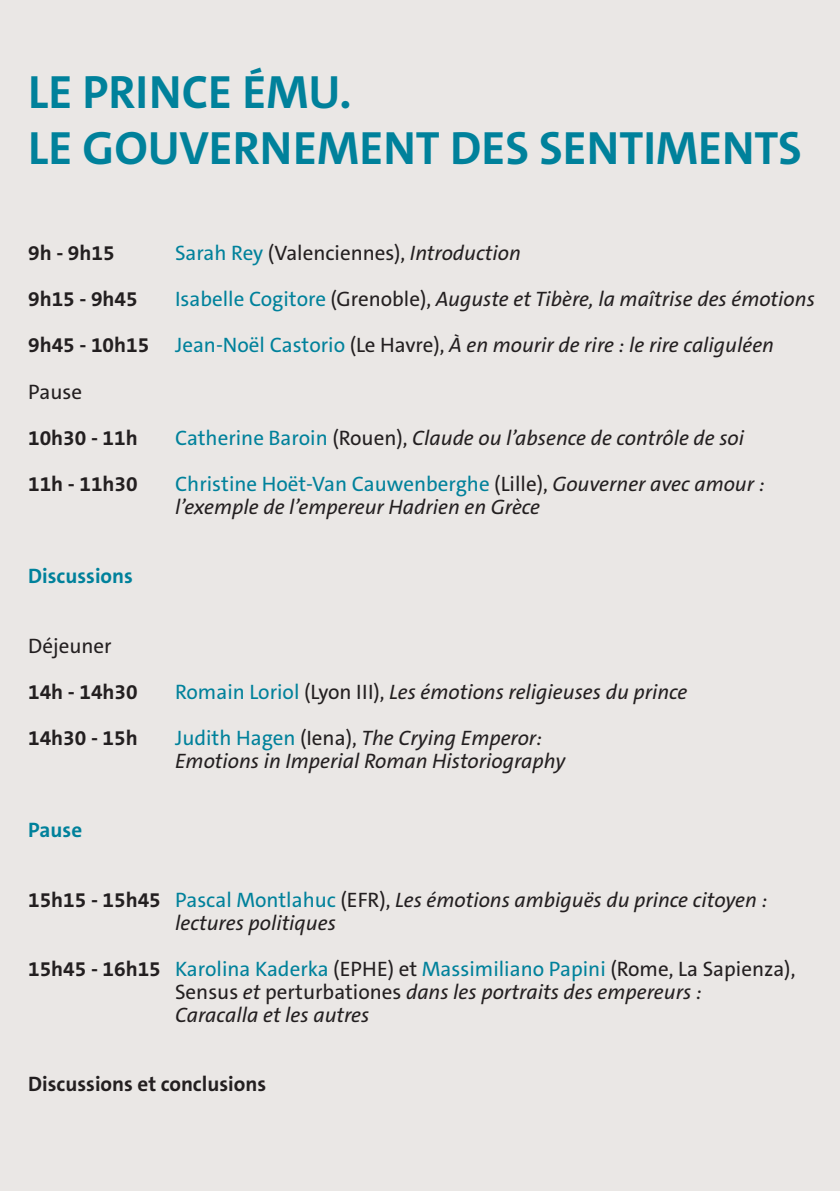
<style>
.page{position:relative;width:840px;height:1191px;background:#fff}
.page>*{position:absolute;margin:0;border:0;box-sizing:border-box;transform-origin:0 0}
.t1{font:700 47px/56.4px "The Sans C5";color:#00819b}
.t2{font:italic 21px/23px "The Sans C5";color:#231f20}
.t3{font:700 21px "The Sans C5";color:#231f20}
.t4{font:21px "The Sans C5";color:#231f20}
.t5{font:700 21px "The Sans C5";color:#00819b}
.s1{color:#00819b}
.s2{font-style:italic}
.s3{font-style:normal;color:#00819b}
.s4{font-style:normal}
.s5{font-weight:700;font-style:normal}
</style>
<div class="page">
<div style="left:0;top:0;width:839px;height:1191px;background:#eae7e5"></div>
<h1 class="t1" style="left:28px;top:64px;width:774px">LE PRINCE ÉMU.<br>LE GOUVERNEMENT DES SENTIMENTS</h1>
<p class="t3" style="left:28px;top:239px;width:88px">9h - 9h15</p>
<p class="t4" style="left:175px;top:239px;width:347px"><span class="s1">Sarah Rey</span> (Valenciennes), <span class="s2">Introduction</span></p>
<p class="t3" style="left:28px;top:285px;width:111px">9h15 - 9h45</p>
<p class="t2" style="left:28px;top:276px;width:787px;line-height:46.2px;text-indent:147px"><span class="s3">Isabelle Cogitore</span> <span class="s4">(Grenoble),</span> Auguste et Tibère, la maîtrise des émotions<br><span class="s5">9h45 - 10h15</span> <span class="s3">Jean-Noël Castorio</span> <span class="s4">(Le Havre),</span> À en mourir de rire : le rire caliguléen<br><span class="s4">Pause</span></p>
<p class="t3" style="left:28px;top:424px;width:111px">10h30 - 11h</p>
<p class="t2" style="left:175px;top:426px;width:570px"><span class="s3">Catherine Baroin</span> <span class="s4">(Rouen),</span> Claude ou l’absence de contrôle de soi</p>
<p class="t3" style="left:28px;top:470px;width:111px">11h - 11h30</p>
<p class="t2" style="left:175px;top:472px;width:591px"><span class="s3">Christine Hoët-Van Cauwenberghe</span> <span class="s4">(Lille),</span> Gouverner avec amour : l’exemple de l’empereur Hadrien en Grèce</p>
<p class="t5" style="left:28px;top:562px;width:106px">Discussions</p>
<p class="t4" style="left:28px;top:632px;width:85px">Déjeuner</p>
<p class="t3" style="left:28px;top:678px;width:111px">14h - 14h30</p>
<p class="t2" style="left:175px;top:680px;width:513px"><span class="s3">Romain Loriol</span> <span class="s4">(Lyon III),</span> Les émotions religieuses du prince</p>
<p class="t3" style="left:28px;top:724px;width:111px">14h30 - 15h</p>
<p class="t2" style="left:175px;top:726px;width:391px"><span class="s3">Judith Hagen</span> <span class="s4">(Iena),</span> The Crying Emperor:<br>Emotions in Imperial Roman Historiography</p>
<p class="t5" style="left:28px;top:816px;width:55px">Pause</p>
<p class="t2" style="left:175px;top:888px;width:593px;text-indent:-147px"><span class="s5">15h15 - 15h45</span> <span class="s3">Pascal Montlahuc</span> <span class="s4">(EFR),</span> Les émotions ambiguës du prince citoyen : lectures politiques</p>
<p class="t2" style="left:175px;top:957px;width:621px;text-indent:-147px"><span class="s5">15h45 - 16h15</span> <span class="s3">Karolina Kaderka</span> <span class="s4">(EPHE) et</span> <span class="s3">Massimiliano Papini</span> <span class="s4">(Rome, La Sapienza),<br>Sensus</span> et <span class="s4">perturbationes</span> dans les portraits des empereurs :<br>Caracalla et les autres</p>
<p class="t3" style="left:28px;top:1070px;width:239px">Discussions et conclusions</p>
</div>
